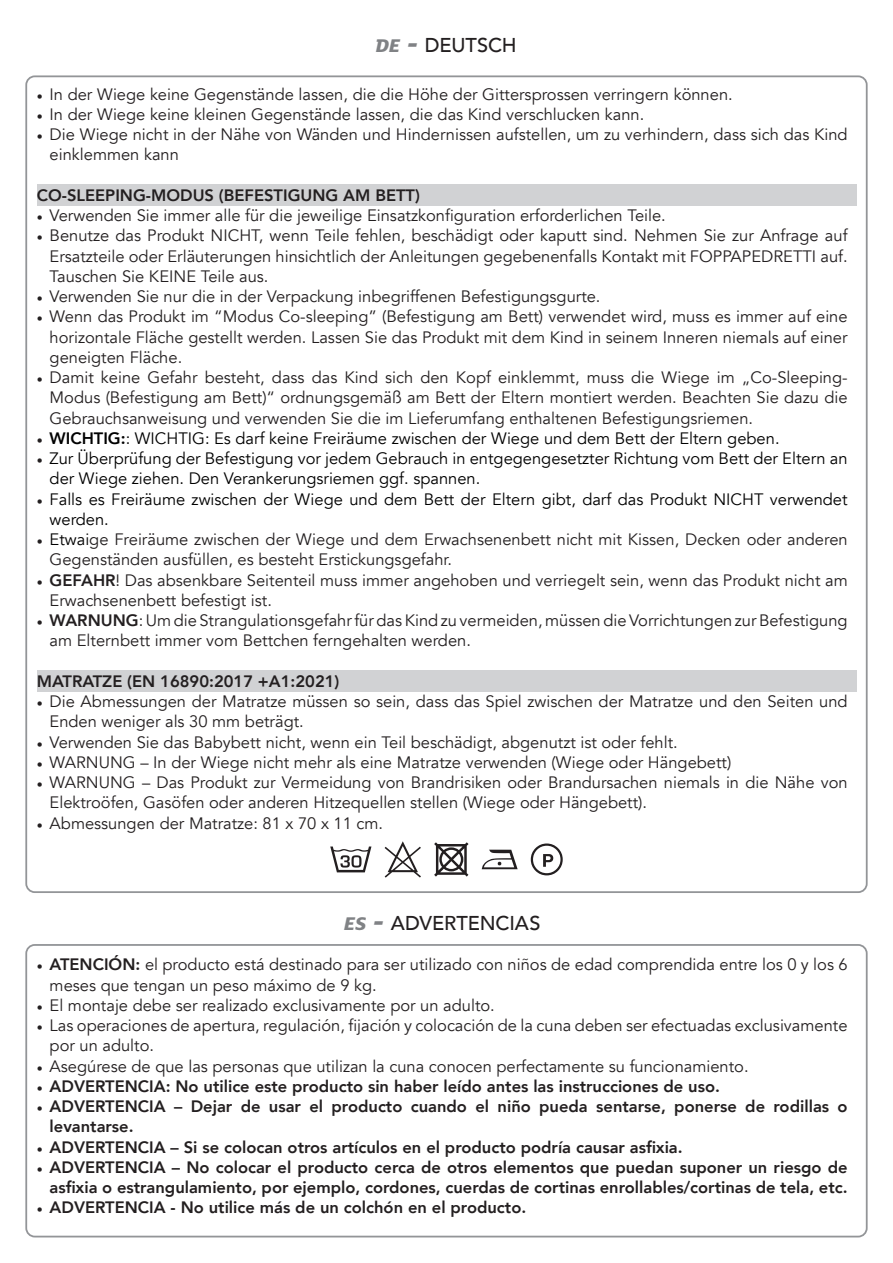
<style>
.page{position:relative;width:893px;height:1263px;background:#fff}
.page>*{position:absolute;margin:0;border:0;box-sizing:border-box;transform-origin:0 0}
.P_-_Titoli{font:500 19.95px "Avenir";letter-spacing:-.005em;color:#231f20}
.t1{font:16.5px/20.2px "Avenir";color:#231f20}
.t2{font:800 16.5px/20.2px "Avenir";color:#231f20}
.t3{font:16.5px/20.2px "Avenir";color:#000}
.s1{font-family:"FS Lola";font-weight:800;font-style:italic;color:#808285}
.s2{font-family:"FS Lola";font-weight:800;font-style:italic;font-size:28.5px;color:#808285}
.s3{font-family:"Carlito";font-size:12px}
.s4{font-family:"Carlito";font-size:12px;color:#231f20}
.s5{font-weight:800}
.s6{color:#000}
.s7{font-family:"Carlito";font-weight:400;font-size:12px}
</style>
<div class="page">
<div style="left:25px;top:944px;width:843px;height:293px;border:2px solid #939598;border-radius:9px"></div>
<div style="left:37px;top:184px;width:819px;height:22px;background:#d1d2d4"></div>
<div style="left:37px;top:670px;width:819px;height:22px;background:#d1d2d4"></div>
<svg style="left:330px;top:846px;width:41px;height:26px"></svg>
<svg style="left:434px;top:842px;width:34px;height:34px"></svg>
<svg style="left:531px;top:843px;width:32px;height:32px"></svg>
<svg style="left:385px;top:841px;width:36px;height:37px"></svg>
<svg style="left:482px;top:850px;width:36px;height:19px"></svg>
<p class="P_-_Titoli" style="left:376px;top:28px;width:143px"><span class="s1">DE</span> <span class="s2">-</span> DEUTSCH</p>
<p class="t1" style="left:37px;top:84px;width:697px"><span class="s3">•</span> In der Wiege keine Gegenstände lassen, die die Höhe der Gittersprossen verringern können.</p>
<p class="t1" style="left:37px;top:104px;width:609px"><span class="s3">•</span> In der Wiege keine kleinen Gegenstände lassen, die das Kind verschlucken kann.</p>
<p class="t1" style="left:37px;top:125px;width:812px"><span class="s3">•</span> Die Wiege nicht in der Nähe von Wänden und Hindernissen aufstellen, um zu verhindern, dass sich das Kind</p>
<p class="t2" style="left:37px;top:185px;width:385px">CO-SLEEPING-MODUS (BEFESTIGUNG AM BETT)</p>
<p class="t1" style="left:37px;top:206px;width:630px"><span class="s3">•</span> Verwenden Sie immer alle für die jeweilige Einsatzkonfiguration erforderlichen Teile.</p>
<p class="t1" style="left:50px;top:226px;width:799px;text-align:justify;text-indent:-13px"><span class="s3">•</span> Benutze das Produkt NICHT, wenn Teile fehlen, beschädigt oder kaputt sind. Nehmen Sie zur Anfrage auf Ersatzteile oder Erläuterungen hinsichtlich der Anleitungen gegebenenfalls Kontakt mit FOPPAPEDRETTI auf.<br>Tauschen Sie KEINE Teile aus.</p>
<p class="t1" style="left:37px;top:287px;width:565px"><span class="s3">•</span> Verwenden Sie nur die in der Verpackung inbegriffenen Befestigungsgurte.</p>
<p class="t1" style="left:50px;top:307px;width:799px;text-align:justify;text-indent:-13px"><span class="s3">•</span> Wenn das Produkt im “Modus Co-sleeping” (Befestigung am Bett) verwendet wird, muss es immer auf eine horizontale Fläche gestellt werden. Lassen Sie das Produkt mit dem Kind in seinem Inneren niemals auf einer geneigten Fläche.</p>
<p class="t1" style="left:50px;top:368px;width:800px;text-align:justify;text-indent:-13px"><span class="s3">•</span> Damit keine Gefahr besteht, dass das Kind sich den Kopf einklemmt, muss die Wiege im „Co-Sleeping-Modus (Befestigung am Bett)“ ordnungsgemäß am Bett der Eltern montiert werden. Beachten Sie dazu die Gebrauchsanweisung und verwenden Sie die im Lieferumfang enthaltenen Befestigungsriemen.</p>
<p class="t3" style="left:37px;top:428px;width:744px"><span class="s4">•</span> <span class="s5">WICHTIG:</span>: WICHTIG: Es darf keine Freiräume zwischen der Wiege und dem Bett der Eltern geben.</p>
<p class="t3" style="left:50px;top:449px;width:799px;text-indent:-13px"><span class="s4">•</span> Zur Überprüfung der Befestigung vor jedem Gebrauch in entgegengesetzter Richtung vom Bett der Eltern an der Wiege ziehen. Den Verankerungsriemen ggf. spannen.</p>
<p class="t3" style="left:50px;top:489px;width:799px;text-indent:-13px"><span class="s4">•</span> Falls es Freiräume zwischen der Wiege und dem Bett der Eltern gibt, darf das Produkt NICHT verwendet werden.</p>
<p class="t1" style="left:50px;top:530px;width:800px;text-indent:-13px"><span class="s3">•</span> <span class="s6">Etwai</span>ge Freiräume zwischen der Wiege und dem Erwachsenenbett nicht mit Kissen, Decken oder anderen<br>Gegenständen ausfüllen, es besteht Erstickungsgefahr.</p>
<p class="t1" style="left:50px;top:570px;width:800px;text-indent:-13px"><span class="s3">•</span> <span class="s5">GEFAHR</span>! Das absenkbare Seitenteil muss immer angehoben und verriegelt sein, wenn das Produkt nicht am<br>Erwachsenenbett befestigt ist.</p>
<p class="t1" style="left:50px;top:611px;width:800px;text-indent:-13px"><span class="s3">•</span> <span class="s5">WARNUNG</span>: Um die Strangulationsgefahr für das Kind zu vermeiden, müssen die Vorrichtungen zur Befestigung am Elternbett immer vom Bettchen ferngehalten werden.</p>
<p class="t2" style="left:37px;top:671px;width:304px">MATRATZE (EN 16890:2017 +A1:2021)</p>
<p class="t1" style="left:50px;top:692px;width:799px;text-indent:-13px"><span class="s3">•</span> Die Abmessungen der Matratze müssen so sein, dass das Spiel zwischen der Matratze und den Seiten und<br>Enden weniger als 30 mm beträgt.</p>
<p class="t1" style="left:37px;top:732px;width:642px"><span class="s3">•</span> Verwenden Sie das Babybett nicht, wenn ein Teil beschädigt, abgenutzt ist oder fehlt.</p>
<p class="t1" style="left:37px;top:752px;width:696px"><span class="s3">•</span> WARNUNG – In der Wiege nicht mehr als eine Matratze verwenden (Wiege oder Hängebett)</p>
<p class="t1" style="left:50px;top:773px;width:799px;text-indent:-13px"><span class="s3">•</span> WARNUNG – Das Produkt zur Vermeidung von Brandrisiken oder Brandursachen niemals in die Nähe von<br>Elektroöfen, Gasöfen oder anderen Hitzequellen stellen (Wiege oder Hängebett).</p>
<p class="t1" style="left:37px;top:813px;width:348px"><span class="s3">•</span> Abmessungen der Matratze: 81 x 70 x 11 cm.</p>
<p class="P_-_Titoli" style="left:344px;top:906px;width:198px"><span class="s1">ES</span> <span class="s2">-</span> ADVERTENCIAS</p>
<p class="t1" style="left:50px;top:955px;width:799px;text-indent:-13px"><span class="s3">•</span> <span class="s5">ATENCIÓN:</span> el producto está destinado para ser utilizado con niños de edad comprendida entre los 0 y los 6 meses que tengan un peso máximo de 9 kg.</p>
<p class="t1" style="left:37px;top:995px;width:459px"><span class="s3">•</span> El montaje debe ser realizado exclusivamente por un adulto.</p>
<p class="t1" style="left:50px;top:1016px;width:799px;text-indent:-13px"><span class="s3">•</span> Las operaciones de apertura, regulación, fijación y colocación de la cuna deben ser efectuadas exclusivamente por un adulto.</p>
<p class="t1" style="left:37px;top:1056px;width:713px"><span class="s3">•</span> Asegúrese de que las personas que utilizan la cuna conocen perfectamente su funcionamiento.</p>
<p class="t2" style="left:37px;top:1076px;width:685px"><span class="s7">•</span> ADVERTENCIA: No utilice este producto sin haber leído antes las instrucciones de uso.</p>
<p class="t2" style="left:50px;top:1096px;width:799px;text-indent:-13px"><span class="s7">•</span> ADVERTENCIA – Dejar de usar el producto cuando el niño pueda sentarse, ponerse de rodillas o levantarse.</p>
<p class="t2" style="left:37px;top:1137px;width:647px"><span class="s7">•</span> ADVERTENCIA – Si se colocan otros artículos en el producto podría causar asfixia.</p>
<p class="t2" style="left:37px;top:1157px;width:812px;text-align:right"><span class="s7">•</span> ADVERTENCIA – No colocar el producto cerca de otros elementos que puedan suponer un riesgo de asfixia o estrangulamiento, por ejemplo, cordones, cuerdas de cortinas enrollables/cortinas de tela, etc.</p>
<p class="t2" style="left:37px;top:1197px;width:491px"><span class="s7">•</span> ADVERTENCIA - No utilice más de un colchón en el producto.</p>
</div>
